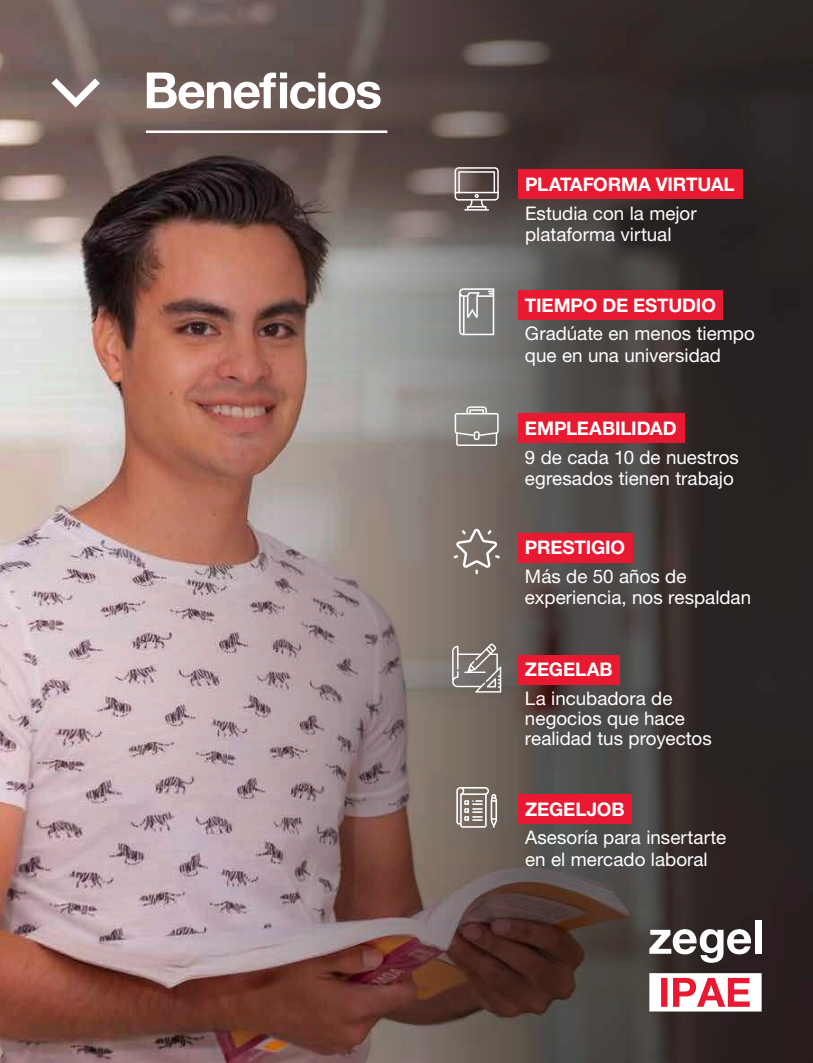
<style>
.page{position:relative;width:813px;height:1063px;background:#fff}
.page>*{position:absolute;margin:0;border:0;box-sizing:border-box;transform-origin:0 0}
.t1{font:700 50px "Helvetica Neue LT Std";letter-spacing:-.03em;color:#fff}
.t2{font:18.75px/21.2px "Helvetica Neue LT Std";color:#fff}
.t3{font:700 18.75px "Helvetica Neue LT Std";letter-spacing:-.01em;color:#fff}
</style>
<div class="page">
<img style="left:0;top:0;width:812px;height:1062px">
<svg style="left:649px;top:929px;width:102px;height:33px"></svg>
<div style="left:755px;top:920px;width:6px;height:33px;background:#fff"></div>
<svg style="left:649px;top:973px;width:112px;height:38px"></svg>
<hr style="left:146px;top:130px;width:241px;height:3px;background:#fff">
<svg style="left:51px;top:78px;width:49px;height:29px"></svg>
<svg style="left:453px;top:528px;width:47px;height:46px;background:#8e847d"></svg>
<div style="left:518px;top:533px;width:114px;height:29px;background:#e81930"></div>
<svg style="left:459px;top:288px;width:35px;height:47px;background:#a2a2a0"></svg>
<div style="left:518px;top:290px;width:204px;height:29px;background:#e81930"></div>
<svg style="left:454px;top:406px;width:44px;height:40px;background:#999794"></svg>
<div style="left:518px;top:413px;width:167px;height:30px;background:#e81930"></div>
<svg style="left:454px;top:167px;width:44px;height:43px;background:#7f7572"></svg>
<div style="left:518px;top:170px;width:224px;height:29px;background:#e81930"></div>
<div style="left:518px;top:654px;width:101px;height:30px;background:#e81930"></div>
<svg style="left:452px;top:643px;width:49px;height:49px;background:#908a86"></svg>
<div style="left:518px;top:794px;width:114px;height:29px;background:#e81930"></div>
<svg style="left:456px;top:787px;width:41px;height:40px;background:#a29a94"></svg>
<h1 class="t1" style="left:143px;top:59px;width:240px">Beneficios</h1>
<p class="t3" style="left:525px;top:173px;width:211px">PLATAFORMA VIRTUAL</p>
<p class="t2" style="left:525px;top:202px;width:173px">Estudia con la mejor plataforma virtual</p>
<p class="t3" style="left:525px;top:293px;width:192px">TIEMPO DE ESTUDIO</p>
<p class="t2" style="left:525px;top:323px;width:231px">Gradúate en menos tiempo que en una universidad</p>
<p class="t3" style="left:525px;top:416px;width:153px">EMPLEABILIDAD</p>
<p class="t2" style="left:525px;top:446px;width:215px">9 de cada 10 de nuestros egresados tienen trabajo</p>
<p class="t3" style="left:525px;top:536px;width:102px">PRESTIGIO</p>
<p class="t2" style="left:525px;top:565px;width:228px">Más de 50 años de experiencia, nos respaldan</p>
<p class="t3" style="left:525px;top:658px;width:89px">ZEGELAB</p>
<p class="t2" style="left:525px;top:688px;width:188px;line-height:20px">La incubadora de negocios que hace realidad tus proyectos</p>
<p class="t3" style="left:525px;top:797px;width:101px">ZEGELJOB</p>
<p class="t2" style="left:525px;top:826px;width:203px">Asesoría para insertarte en el mercado laboral</p>
</div>
